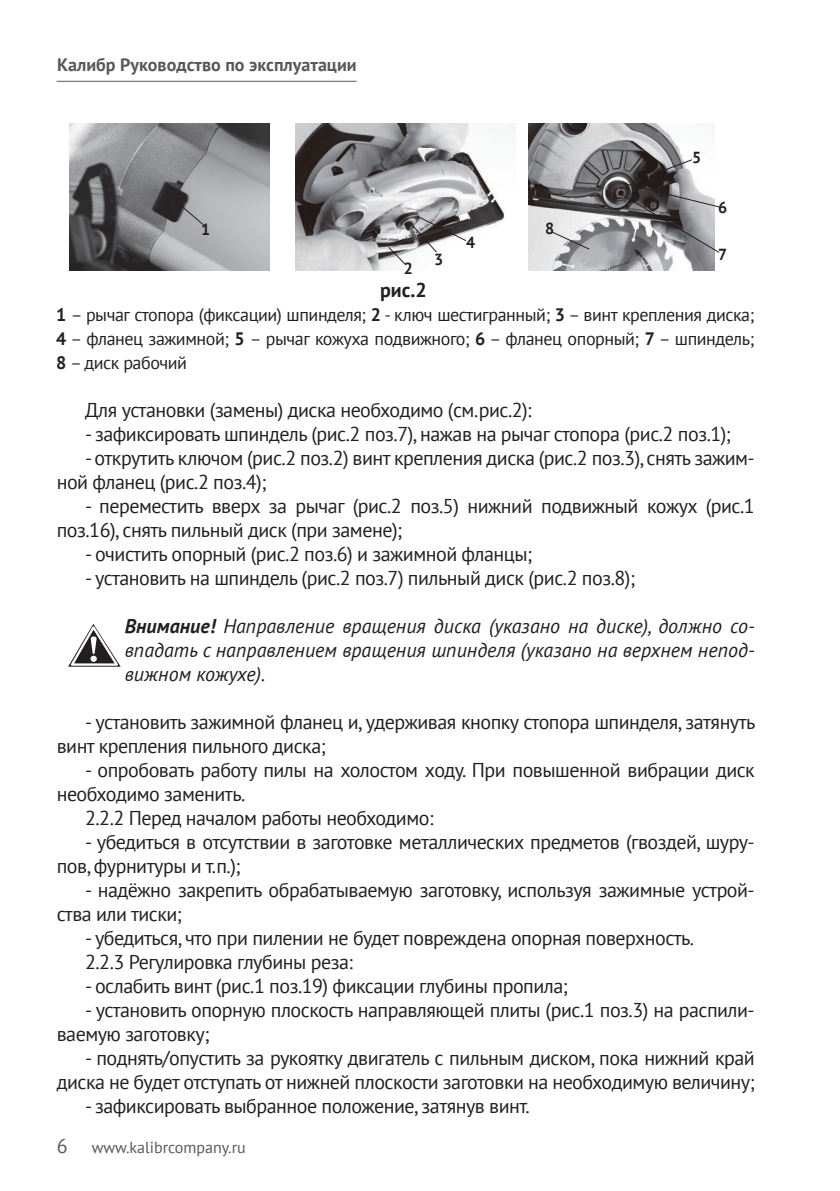
<style>
.page{position:relative;width:840px;height:1191px;background:#fff}
.page>*{position:absolute;margin:0;border:0;box-sizing:border-box;transform-origin:0 0}
.Paragraph{font:20px/24px "PT Sans";letter-spacing:-.025em;color:#231f20}
.Внимание{font:italic 20px/24px "PT Sans";color:#231f20;text-align:justify}
.t1{font:700 20px "PT Sans";color:#231f20}
.Paragraph-2{font:18px/24px "PT Sans";letter-spacing:-.025em;color:#231f20;text-align:justify}
.t2{font:700 18px "PT Sans";color:#57585a}
.t3{font:16px "PT Sans";color:#57585a}
.t4{font:700 16px "PT Sans";color:#231f20}
.s1{font-weight:700}
.s2{font-size:20px}
</style>
<div class="page">
<hr style="left:57px;top:81px;width:299px;height:1px;background:#57585a">
<svg style="left:68px;top:624px;width:52px;height:42px"></svg>
<img style="left:70px;top:123px;width:199px;height:148px">
<img style="left:295px;top:123px;width:220px;height:148px">
<img style="left:528px;top:123px;width:185px;height:148px">
<svg style="left:174px;top:199px;width:31px;height:27px"></svg>
<svg style="left:387px;top:215px;width:80px;height:51px"></svg>
<svg style="left:550px;top:230px;width:40px;height:20px"></svg>
<svg style="left:619px;top:181px;width:101px;height:73px;background:#888788"></svg>
<svg style="left:656px;top:158px;width:36px;height:16px"></svg>
<p class="t2" style="left:57px;top:52px;width:301px">Калибр Руководство по эксплуатации</p>
<p class="t4" style="left:201px;top:219px;width:11px">1</p>
<p class="t4" style="left:403px;top:258px;width:11px">2</p>
<p class="t1" style="left:380px;top:277px;width:48px">рис.2</p>
<p class="t4" style="left:434px;top:249px;width:11px">3</p>
<p class="t4" style="left:466px;top:231px;width:11px">4</p>
<p class="t4" style="left:544px;top:218px;width:11px">8</p>
<p class="t4" style="left:691px;top:147px;width:11px">5</p>
<p class="t4" style="left:717px;top:197px;width:11px">6</p>
<p class="t4" style="left:717px;top:244px;width:11px">7</p>
<p class="Paragraph-2" style="left:56px;top:302px;width:699px"><span class="s1">1</span> – рычаг стопора (фиксации) шпинделя; <span class="s1">2</span> - ключ шестигранный; <span class="s1">3</span> – винт крепления диска; <span class="s1">4</span> – фланец зажимной; <span class="s1">5</span> – рычаг кожуха подвижного; <span class="s1">6</span> – фланец опорный; <span class="s1">7</span> – шпиндель; <span class="s1">8</span> – диск рабочий</p>
<p class="Paragraph" style="left:85px;top:397px;width:448px">Для установки (замены) диска необходимо (см.рис.2):</p>
<p class="Paragraph" style="left:85px;top:421px;width:647px">- зафиксировать шпиндель (рис.2 поз.7), нажав на рычаг стопора (рис.2 поз.1);</p>
<p class="Paragraph" style="left:57px;top:445px;width:699px;text-indent:28px">- открутить ключом (рис.2 поз.2) винт крепления диска (рис.2 поз.3), снять зажим&shy;ной фланец (рис.2 поз.4);</p>
<p class="Paragraph" style="left:57px;top:493px;width:699px;text-indent:28px">- переместить вверх за рычаг (рис.2 поз.5) нижний подвижный кожух (рис.1 поз.16), снять пильный диск (при замене);</p>
<p class="Paragraph" style="left:85px;top:541px;width:448px">- очистить опорный (рис.2 поз.6) и зажимной фланцы;</p>
<p class="Paragraph" style="left:85px;top:565px;width:551px">- установить на шпиндель (рис.2 поз.7) пильный диск (рис.2 поз.8);</p>
<p class="Внимание" style="left:125px;top:613px;width:631px"><span class="s1">Внимание!</span> Направление вращения диска (указано на диске), должно со&shy;впадать с направлением вращения шпинделя (указано на верхнем непод&shy;вижном кожухе).</p>
<p class="Paragraph" style="left:57px;top:709px;width:700px;text-indent:28px">- установить зажимной фланец и, удерживая кнопку стопора шпинделя, затянуть винт крепления пильного диска;</p>
<p class="Paragraph" style="left:57px;top:757px;width:699px;text-indent:28px">- опробовать работу пилы на холостом ходу. При повышенной вибрации диск необходимо заменить.</p>
<p class="Paragraph" style="left:85px;top:805px;width:349px">2.2.2 Перед началом работы необходимо:</p>
<p class="Paragraph" style="left:57px;top:829px;width:699px;text-indent:28px">- убедиться в отсутствии в заготовке металлических предметов (гвоздей, шуру&shy;пов, фурнитуры и т.п.);</p>
<p class="Paragraph" style="left:57px;top:877px;width:699px;text-indent:28px">- надёжно закрепить обрабатываемую заготовку, используя зажимные устрой&shy;ства или тиски;</p>
<p class="Paragraph" style="left:85px;top:925px;width:610px">- убедиться, что при пилении не будет повреждена опорная поверхность.</p>
<p class="Paragraph" style="left:85px;top:949px;width:269px">2.2.3 Регулировка глубины реза:</p>
<p class="Paragraph" style="left:85px;top:973px;width:484px">- ослабить винт (рис.1 поз.19) фиксации глубины пропила;</p>
<p class="Paragraph" style="left:57px;top:997px;width:699px;text-indent:28px">- установить опорную плоскость направляющей плиты (рис.1 поз.3) на распили&shy;ваемую заготовку;</p>
<p class="Paragraph" style="left:57px;top:1045px;width:699px;text-align:right">- поднять/опустить за рукоятку двигатель с пильным диском, пока нижний край диска не будет отступать от нижней плоскости заготовки на необходимую величину;</p>
<p class="Paragraph" style="left:85px;top:1093px;width:446px">- зафиксировать выбранное положение, затянув винт.</p>
<p class="t3" style="left:57px;top:1136px;width:190px"><span class="s2">6</span> www.kalibrcompany.ru</p>
</div>
